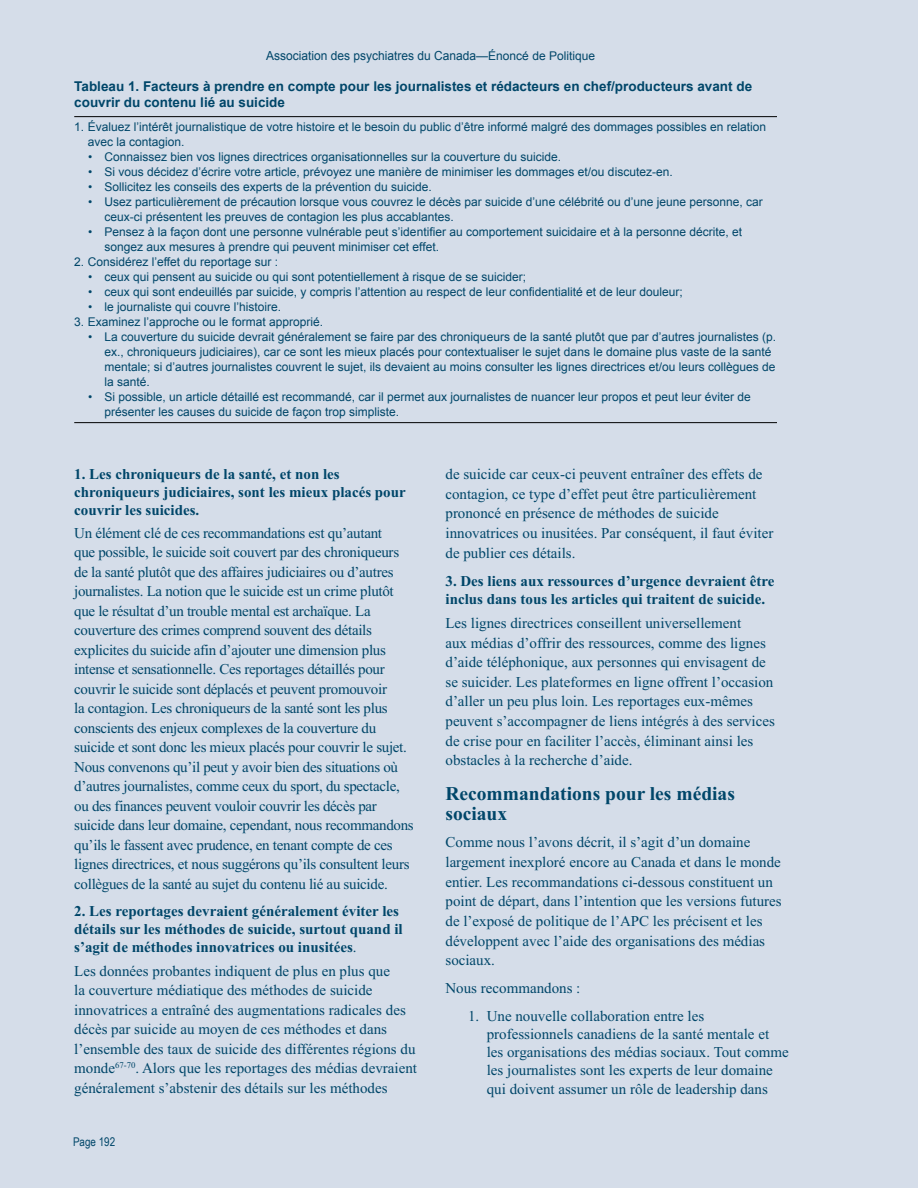
<style>
.page{position:relative;width:918px;height:1188px;background:#d5dde9}
.page>*{position:absolute;margin:0;border:0;box-sizing:border-box;transform-origin:0 0}
.Heading_1{font:700 19.5px/19.6px "Times New Roman";color:#004669}
.Body_text{font:15px/19.6px "Times New Roman";color:#004669}
.Body_text-2{font:15px/19.5px "Times New Roman";letter-spacing:-.02em;color:#004669}
.numbered_list_copy{font:700 15px/18px "Times New Roman";color:#004669}
.Table_text_head{font:700 13.5px/16.5px "Arial";color:#004669}
.t1{font:12.45px "Arial";color:#004669;scale:.96 1}
.t2{font:12px/15px "Arial";color:#004669}
.t3{font:12px "Arial Narrow";color:#004669}
.s1{font-size:12px}
.s2{font-weight:400}
</style>
<div class="page">
<hr style="left:74px;top:116px;width:703px;height:1px;background:#000">
<hr style="left:74px;top:422px;width:703px;height:1px;background:#000">
<p class="t1" style="left:266px;top:47px;width:344px">Association des psychiatres du Canada—<span class="s1">Énoncé de Politique</span></p>
<p class="Table_text_head" style="left:74px;top:78px;width:679px">Tableau 1. Facteurs à prendre en compte pour les journalistes et rédacteurs en chef/producteurs avant de couvrir du contenu lié au suicide</p>
<p class="t2" style="left:88px;top:119px;width:680px;text-indent:-14px">1. Évaluez l’intérêt journalistique de votre histoire et le besoin du public d’être informé malgré des dommages possibles en relation avec la contagion.</p>
<p class="t2" style="left:88px;top:149px;width:475px">• Connaissez bien vos lignes directrices organisationnelles sur la couverture du suicide.</p>
<p class="t2" style="left:88px;top:164px;width:586px">• Si vous décidez d’écrire votre article, prévoyez une manière de minimiser les dommages et/ou discutez-en.</p>
<p class="t2" style="left:88px;top:179px;width:345px">• Sollicitez les conseils des experts de la prévention du suicide.</p>
<p class="t2" style="left:104px;top:194px;width:660px;text-indent:-16px">• Usez particulièrement de précaution lorsque vous couvrez le décès par suicide d’une célébrité ou d’une jeune personne, car ceux-ci présentent les preuves de contagion les plus accablantes.</p>
<p class="t2" style="left:104px;top:224px;width:639px;text-indent:-16px">• Pensez à la façon dont une personne vulnérable peut s’identifier au comportement suicidaire et à la personne décrite, et songez aux mesures à prendre qui peuvent minimiser cet effet.</p>
<p class="t2" style="left:74px;top:254px;width:206px">2. Considérez l’effet du reportage sur :</p>
<p class="t2" style="left:88px;top:269px;width:439px">• ceux qui pensent au suicide ou qui sont potentiellement à risque de se suicider;</p>
<p class="t2" style="left:88px;top:284px;width:596px">• ceux qui sont endeuillés par suicide, y compris l’attention au respect de leur confidentialité et de leur douleur;</p>
<p class="t2" style="left:88px;top:299px;width:194px">• le journaliste qui couvre l’histoire.</p>
<p class="t2" style="left:74px;top:314px;width:250px">3. Examinez l’approche ou le format approprié.</p>
<p class="t2" style="left:104px;top:329px;width:673px;text-indent:-16px">• La couverture du suicide devrait généralement se faire par des chroniqueurs de la santé plutôt que par d’autres journalistes (p. ex., chroniqueurs judiciaires), car ce sont les mieux placés pour contextualiser le sujet dans le domaine plus vaste de la santé mentale; si d’autres journalistes couvrent le sujet, ils devaient au moins consulter les lignes directrices et/ou leurs collègues de la santé.</p>
<p class="t2" style="left:104px;top:389px;width:648px;text-indent:-16px">• Si possible, un article détaillé est recommandé, car il permet aux journalistes de nuancer leur propos et peut leur éviter de présenter les causes du suicide de façon trop simpliste.</p>
<p class="numbered_list_copy" style="left:74px;top:465px;width:333px">1. Les chroniqueurs de la santé, et non les chroniqueurs judiciaires, sont les mieux placés pour couvrir les suicides.</p>
<p class="Body_text-2" style="left:74px;top:523px;width:341px">Un élément clé de ces recommandations est qu’autant<br>que possible, le suicide soit couvert par des chroniqueurs de la santé plutôt que des affaires judiciaires ou d’autres journalistes. La notion que le suicide est un crime plutôt que le résultat d’un trouble mental est archaïque. La couverture des crimes comprend souvent des détails explicites du suicide afin d’ajouter une dimension plus intense et sensationnelle. Ces reportages détaillés pour couvrir le suicide sont déplacés et peuvent promouvoir<br>la contagion. Les chroniqueurs de la santé sont les plus conscients des enjeux complexes de la couverture du suicide et sont donc les mieux placés pour couvrir le sujet.<br>Nous convenons qu’il peut y avoir bien des situations où d’autres journalistes, comme ceux du sport, du spectacle, ou des finances peuvent vouloir couvrir les décès par suicide dans leur domaine, cependant, nous recommandons qu’ils le fassent avec prudence, en tenant compte de ces lignes directrices, et nous suggérons qu’ils consultent leurs collègues de la santé au sujet du contenu lié au suicide.</p>
<p class="numbered_list_copy" style="left:74px;top:902px;width:330px">2. Les reportages devraient généralement éviter les détails sur les méthodes de suicide, surtout quand il s’agit de méthodes innovatrices ou inusitées<span class="s2">.</span></p>
<p class="Body_text" style="left:74px;top:961px;width:344px">Les données probantes indiquent de plus en plus que<br>la couverture médiatique des méthodes de suicide innovatrices a entraîné des augmentations radicales des décès par suicide au moyen de ces méthodes et dans l’ensemble des taux de suicide des différentes régions du monde<sup>67-70</sup>. Alors que les reportages des médias devraient généralement s’abstenir des détails sur les méthodes</p>
<p class="t3" style="left:73px;top:1133px;width:44px">Page 192</p>
<p class="Body_text" style="left:446px;top:464px;width:329px">de suicide car ceux-ci peuvent entraîner des effets de contagion, ce type d’effet peut être particulièrement prononcé en présence de méthodes de suicide innovatrices ou inusitées. Par conséquent, il faut éviter de publier ces détails.</p>
<p class="numbered_list_copy" style="left:446px;top:572px;width:331px">3. Des liens aux ressources d’urgence devraient être inclus dans tous les articles qui traitent de suicide.</p>
<p class="Body_text" style="left:446px;top:613px;width:331px">Les lignes directrices conseillent universellement<br>aux médias d’offrir des ressources, comme des lignes d’aide téléphonique, aux personnes qui envisagent de se suicider. Les plateformes en ligne offrent l’occasion d’aller un peu plus loin. Les reportages eux-mêmes peuvent s’accompagner de liens intégrés à des services de crise pour en faciliter l’accès, éliminant ainsi les obstacles à la recherche d’aide.</p>
<p class="Heading_1" style="left:446px;top:784px;width:291px">Recommandations pour les médias sociaux</p>
<p class="Body_text" style="left:446px;top:833px;width:338px">Comme nous l’avons décrit, il s’agit d’un domaine largement inexploré encore au Canada et dans le monde entier. Les recommandations ci-dessous constituent un point de départ, dans l’intention que les versions futures de l’exposé de politique de l’APC les précisent et les développent avec l’aide des organisations des médias sociaux.</p>
<p class="Body_text" style="left:446px;top:978px;width:136px">Nous recommandons :</p>
<p class="Body_text" style="left:487px;top:1007px;width:304px;line-height:18.1px;text-indent:-19px">1. Une nouvelle collaboration entre les professionnels canadiens de la santé mentale et les organisations des médias sociaux. Tout comme les journalistes sont les experts de leur domaine qui doivent assumer un rôle de leadership dans</p>
</div>
